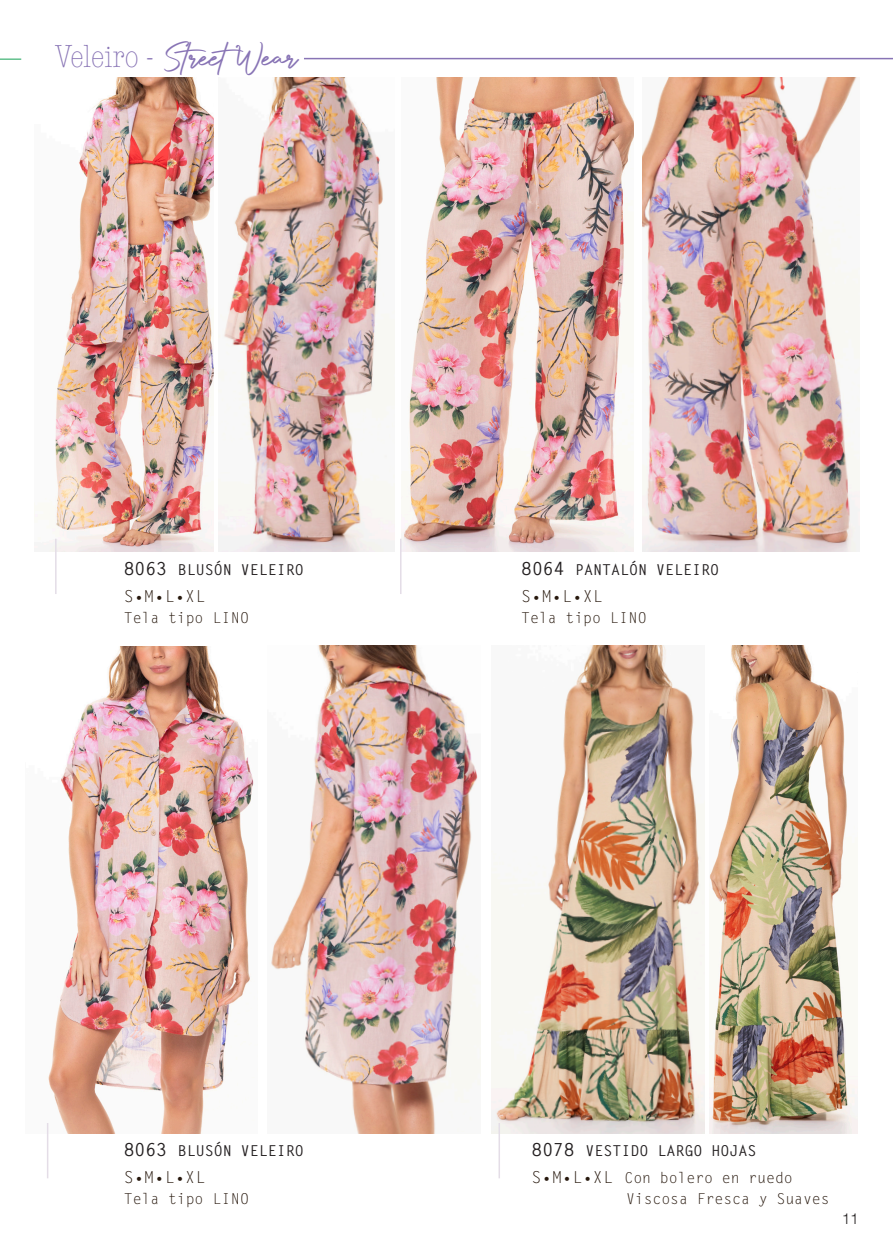
<style>
.page{position:relative;width:893px;height:1255px;background:#fff}
.page>*{position:absolute;margin:0;border:0;box-sizing:border-box;transform-origin:0 0}
.t1{font:42px "Authentic Signature";color:#8874b5}
.t2{font:300 condensed 33px "American Typewriter";color:#8874b5}
.TEXTO_GRIS{font:16.5px "Letter Gothic Std";color:#27180d}
.TEXTO_GRIS-2{font:15px "Letter Gothic Std";letter-spacing:-.01em;color:#27180d}
.t3{font:700 15px "Letter Gothic Std";color:#231f20}
.t4{font:300 15px "Helvetica Neue";color:#231f20}
.s1{font-size:18px}
.s2{font-size:16.5px}
</style>
<div class="page">
<hr style="left:0;top:58px;width:21px;height:2px;background:#63c18e">
<img style="left:401px;top:78px;width:233px;height:473px">
<img style="left:643px;top:78px;width:216px;height:473px">
<img style="left:48px;top:646px;width:206px;height:487px">
<img style="left:49px;top:78px;width:164px;height:473px">
<img style="left:219px;top:78px;width:176px;height:473px">
<img style="left:271px;top:645px;width:210px;height:488px">
<img style="left:491px;top:645px;width:213px;height:488px">
<img style="left:709px;top:645px;width:148px;height:488px">
<hr style="left:55px;top:538px;width:2px;height:56px;background:#e4dde7">
<hr style="left:400px;top:538px;width:1px;height:56px;background:#e4dde7">
<hr style="left:47px;top:1122px;width:1px;height:56px;background:#e4dde7">
<hr style="left:498px;top:1122px;width:2px;height:56px;background:#e4dde7">
<hr style="left:304px;top:58px;width:589px;height:1px;background:#8874b5">
<p class="t2" style="left:55px;top:34px;width:99px">Veleiro -</p>
<p class="t1" style="left:166px;top:33px;width:133px">StreetWear</p>
<p class="t3" style="left:124px;top:560px;width:181px"><span class="s1">8063</span> BLUSÓN VELEIRO</p>
<p class="TEXTO_GRIS" style="left:124px;top:586px;width:83px">S•M•L•XL</p>
<p class="TEXTO_GRIS-2" style="left:124px;top:609px;width:127px">Tela tipo LINO</p>
<p class="t3" style="left:124px;top:1141px;width:181px"><span class="s1">8063</span> BLUSÓN VELEIRO</p>
<p class="TEXTO_GRIS" style="left:124px;top:1167px;width:83px">S•M•L•XL</p>
<p class="TEXTO_GRIS-2" style="left:124px;top:1190px;width:127px">Tela tipo LINO</p>
<p class="t3" style="left:521px;top:560px;width:199px"><span class="s1">8064</span> PANTALÓN VELEIRO</p>
<p class="TEXTO_GRIS" style="left:521px;top:586px;width:83px">S•M•L•XL</p>
<p class="TEXTO_GRIS-2" style="left:521px;top:609px;width:127px">Tela tipo LINO</p>
<p class="t3" style="left:531px;top:1141px;width:226px"><span class="s1">8078</span> VESTIDO LARGO HOJAS</p>
<p class="TEXTO_GRIS-2" style="left:531px;top:1169px;width:263px"><span class="s2">S•M•L•XL</span> Con bolero en ruedo</p>
<p class="TEXTO_GRIS-2" style="left:626px;top:1190px;width:205px">Viscosa Fresca y Suaves</p>
<p class="t4" style="left:842px;top:1206px;width:18px">11</p>
</div>
